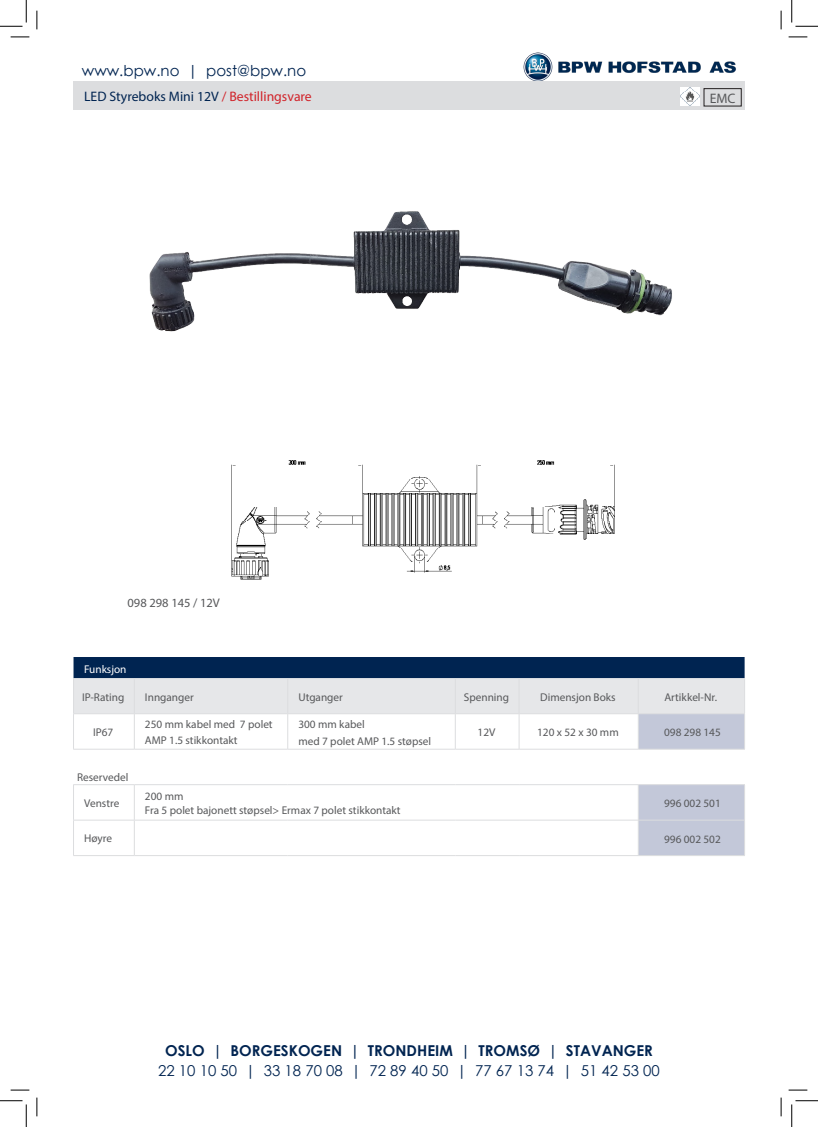
<style>
.page{position:relative;width:818px;height:1127px;background:#fff}
.page>*{position:absolute;margin:0;border:0;box-sizing:border-box;transform-origin:0 0}
.t1{font:15px "Century Gothic";color:#002451}
.t2{font:700 15px "Century Gothic";color:#002451}
.t3{font:13.75px "Myriad Pro";color:#002451}
.t4{font:13.75px "Myriad Pro";color:#57585a}
.t5{font:12.5px "Myriad Pro";color:#57585a}
.Artikel-Nr__80___sor{font:11.25px/16.2px "Myriad Pro";color:#57585a}
.t6{font:11.25px "Myriad Pro";color:#fff}
.s1{color:#d1232a}
</style>
<div class="page">
<img style="left:523px;top:52px;width:213px;height:29px">
<div style="left:74px;top:81px;width:670px;height:29px;background:#dcdddf"></div>
<svg style="left:74px;top:657px;width:670px;height:198px"></svg>
<hr style="left:73px;top:678px;width:1px;height:35px;background:#dcdddf">
<hr style="left:134px;top:678px;width:1px;height:35px;background:#dcdddf">
<hr style="left:287px;top:678px;width:1px;height:35px;background:#dcdddf">
<hr style="left:455px;top:678px;width:1px;height:35px;background:#dcdddf">
<hr style="left:519px;top:678px;width:1px;height:35px;background:#dcdddf">
<hr style="left:638px;top:678px;width:1px;height:35px;background:#dcdddf">
<hr style="left:744px;top:678px;width:1px;height:35px;background:#dcdddf">
<hr style="left:73px;top:713px;width:61px;height:1px;background:#dcdddf">
<hr style="left:73px;top:714px;width:1px;height:34px;background:#dcdddf">
<hr style="left:288px;top:713px;width:167px;height:1px;background:#dcdddf">
<hr style="left:455px;top:713px;width:64px;height:1px;background:#dcdddf">
<hr style="left:455px;top:714px;width:1px;height:34px;background:#dcdddf">
<hr style="left:519px;top:713px;width:119px;height:1px;background:#dcdddf">
<hr style="left:519px;top:714px;width:1px;height:34px;background:#dcdddf">
<hr style="left:638px;top:713px;width:107px;height:1px;background:#dcdddf">
<hr style="left:638px;top:714px;width:1px;height:34px;background:#dcdddf">
<hr style="left:744px;top:714px;width:1px;height:34px;background:#dcdddf">
<hr style="left:73px;top:748px;width:61px;height:1px;background:#dcdddf">
<hr style="left:288px;top:748px;width:167px;height:1px;background:#dcdddf">
<hr style="left:455px;top:748px;width:64px;height:1px;background:#dcdddf">
<hr style="left:519px;top:748px;width:119px;height:1px;background:#dcdddf">
<hr style="left:638px;top:748px;width:107px;height:1px;background:#dcdddf">
<hr style="left:638px;top:784px;width:107px;height:1px;background:#dcdddf">
<hr style="left:638px;top:784px;width:1px;height:35px;background:#dcdddf">
<hr style="left:744px;top:784px;width:1px;height:35px;background:#dcdddf">
<hr style="left:638px;top:819px;width:107px;height:1px;background:#dcdddf">
<hr style="left:638px;top:820px;width:1px;height:35px;background:#dcdddf">
<hr style="left:744px;top:820px;width:1px;height:35px;background:#dcdddf">
<hr style="left:638px;top:855px;width:107px;height:1px;background:#dcdddf">
<hr style="left:134px;top:713px;width:154px;height:1px;background:#dcdddf">
<hr style="left:134px;top:714px;width:1px;height:34px;background:#dcdddf">
<hr style="left:287px;top:714px;width:1px;height:34px;background:#dcdddf">
<hr style="left:134px;top:748px;width:154px;height:1px;background:#dcdddf">
<hr style="left:73px;top:784px;width:61px;height:1px;background:#dcdddf">
<hr style="left:73px;top:784px;width:1px;height:35px;background:#dcdddf">
<hr style="left:134px;top:784px;width:154px;height:1px;background:#dcdddf">
<hr style="left:134px;top:784px;width:1px;height:35px;background:#dcdddf">
<hr style="left:288px;top:784px;width:167px;height:1px;background:#dcdddf">
<hr style="left:455px;top:784px;width:64px;height:1px;background:#dcdddf">
<hr style="left:519px;top:784px;width:119px;height:1px;background:#dcdddf">
<hr style="left:73px;top:819px;width:61px;height:1px;background:#dcdddf">
<hr style="left:73px;top:820px;width:1px;height:35px;background:#dcdddf">
<hr style="left:134px;top:819px;width:154px;height:1px;background:#dcdddf">
<hr style="left:134px;top:820px;width:1px;height:35px;background:#dcdddf">
<hr style="left:288px;top:819px;width:167px;height:1px;background:#dcdddf">
<hr style="left:455px;top:819px;width:64px;height:1px;background:#dcdddf">
<hr style="left:519px;top:819px;width:119px;height:1px;background:#dcdddf">
<hr style="left:73px;top:855px;width:61px;height:1px;background:#dcdddf">
<hr style="left:134px;top:855px;width:154px;height:1px;background:#dcdddf">
<hr style="left:288px;top:855px;width:167px;height:1px;background:#dcdddf">
<hr style="left:455px;top:855px;width:64px;height:1px;background:#dcdddf">
<hr style="left:519px;top:855px;width:119px;height:1px;background:#dcdddf">
<svg style="left:681px;top:87px;width:18px;height:18px"></svg>
<div style="left:704px;top:88px;width:37px;height:18px;border:1px solid #231f20"></div>
<img style="left:149px;top:211px;width:523px;height:121px">
<img style="left:231px;top:460px;width:384px;height:120px">
<svg style="left:11px;top:36px;width:18px;height:2px"></svg>
<svg style="left:788px;top:36px;width:19px;height:2px"></svg>
<svg style="left:11px;top:1089px;width:18px;height:1px"></svg>
<svg style="left:788px;top:1089px;width:19px;height:1px"></svg>
<svg style="left:36px;top:11px;width:2px;height:18px"></svg>
<svg style="left:36px;top:1097px;width:2px;height:18px"></svg>
<svg style="left:780px;top:11px;width:2px;height:18px"></svg>
<svg style="left:780px;top:1097px;width:2px;height:18px"></svg>
<svg style="left:0;top:0;width:27px;height:27px"></svg>
<svg style="left:0;top:1100px;width:27px;height:26px"></svg>
<svg style="left:791px;top:0;width:27px;height:27px"></svg>
<svg style="left:791px;top:1100px;width:27px;height:26px"></svg>
<h1 class="t1" style="left:82px;top:60px;width:226px">www.bpw.no | post@bpw.no</h1>
<p class="t3" style="left:84px;top:88px;width:229px">LED Styreboks Mini 12V <span class="s1">/ Bestillingsvare</span></p>
<p class="t5" style="left:128px;top:595px;width:94px">098 298 145 / 12V</p>
<p class="t4" style="left:710px;top:89px;width:27px">EMC</p>
<p class="t6" style="left:84px;top:661px;width:44px">Funksjon</p>
<p class="Artikel-Nr__80___sor" style="left:82px;top:688px;width:44px">IP-Rating</p>
<p class="Artikel-Nr__80___sor" style="left:145px;top:688px;width:50px">Innganger</p>
<p class="Artikel-Nr__80___sor" style="left:298px;top:688px;width:46px">Utganger</p>
<p class="Artikel-Nr__80___sor" style="left:464px;top:688px;width:47px">Spenning</p>
<p class="Artikel-Nr__80___sor" style="left:540px;top:688px;width:77px">Dimensjon Boks</p>
<p class="Artikel-Nr__80___sor" style="left:664px;top:688px;width:54px">Artikkel-Nr.</p>
<p class="Artikel-Nr__80___sor" style="left:93px;top:724px;width:22px">IP67</p>
<p class="Artikel-Nr__80___sor" style="left:145px;top:715px;width:129px">250 mm kabel med 7 polet<br>AMP 1.5 stikkontakt</p>
<p class="Artikel-Nr__80___sor" style="left:298px;top:716px;width:68px">300 mm kabel</p>
<p class="Artikel-Nr__80___sor" style="left:477px;top:724px;width:19px">12V</p>
<p class="Artikel-Nr__80___sor" style="left:537px;top:724px;width:83px">120 x 52 x 30 mm</p>
<p class="Artikel-Nr__80___sor" style="left:664px;top:724px;width:58px">098 298 145</p>
<p class="Artikel-Nr__80___sor" style="left:298px;top:732px;width:134px">med 7 polet AMP 1.5 støpsel</p>
<p class="Artikel-Nr__80___sor" style="left:77px;top:768px;width:53px">Reservedel</p>
<p class="Artikel-Nr__80___sor" style="left:84px;top:794px;width:37px">Venstre</p>
<p class="Artikel-Nr__80___sor" style="left:145px;top:787px;width:40px">200 mm</p>
<p class="Artikel-Nr__80___sor" style="left:145px;top:801px;width:257px">Fra 5 polet bajonett støpsel&gt; Ermax 7 polet stikkontakt</p>
<p class="Artikel-Nr__80___sor" style="left:664px;top:795px;width:58px">996 002 501</p>
<p class="Artikel-Nr__80___sor" style="left:84px;top:829px;width:29px">Høyre</p>
<p class="Artikel-Nr__80___sor" style="left:664px;top:830px;width:58px">996 002 502</p>
<h1 class="t2" style="left:165px;top:1039px;width:489px">OSLO | BORGESKOGEN | TRONDHEIM | TROMSØ | STAVANGER</h1>
<h1 class="t1" style="left:158px;top:1059px;width:503px">22 10 10 50 | 33 18 70 08 | 72 89 40 50 | 77 67 13 74 | 51 42 53 00</h1>
</div>
